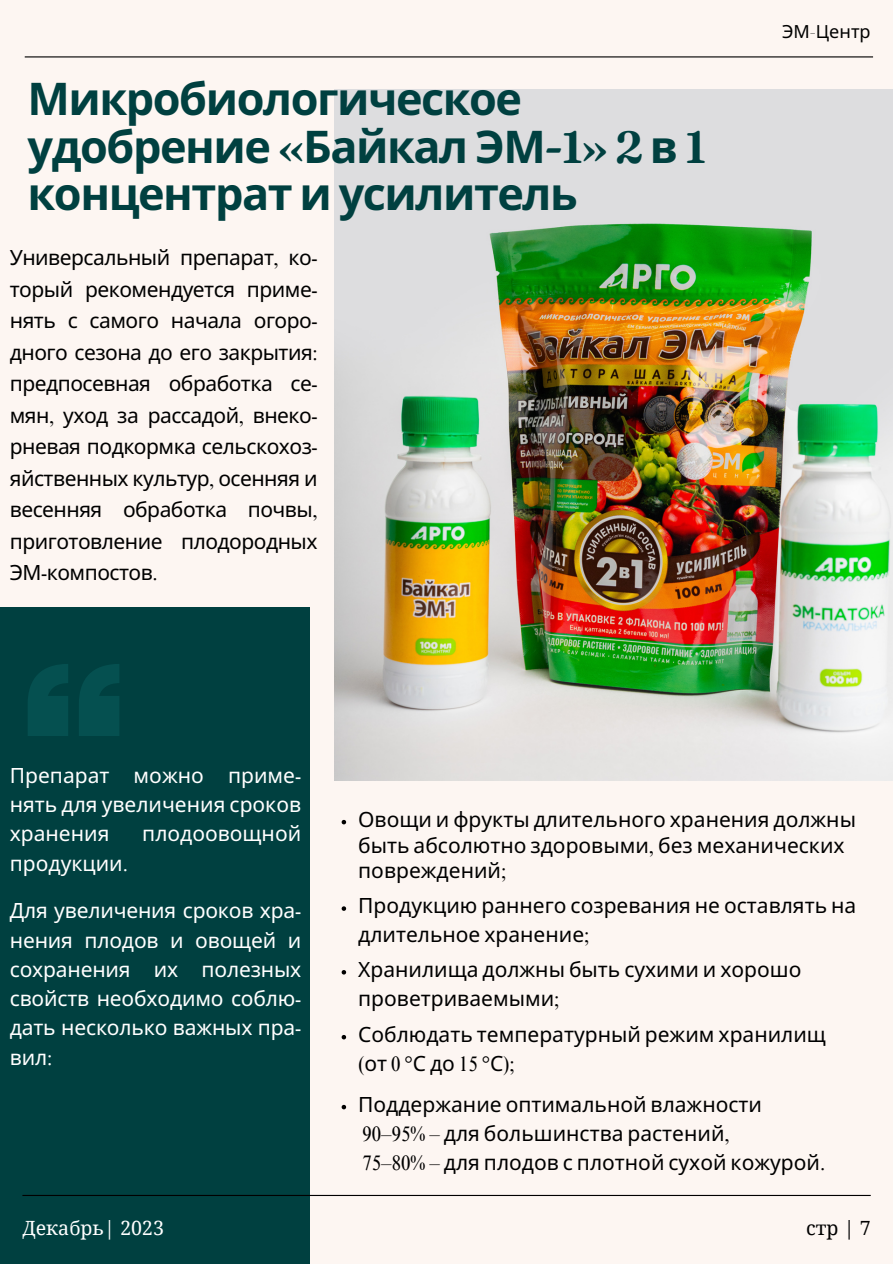
<style>
.page{position:relative;width:893px;height:1264px;background:#fff}
.page>*{position:absolute;margin:0;border:0;box-sizing:border-box;transform-origin:0 0}
.t1{font:700 45px/47.2px "Noto Sans";letter-spacing:-.035em;color:#004040}
.t2{font:21px/31.5px "Noto Sans";color:#000}
.t3{font:21px/29.2px "Noto Sans";color:#fff;text-align:justify}
.t4{font:19.65px "Droid Serif";color:#fff}
.t5{font:19.65px "Droid Serif";color:#000}
.t6{font:18px "Noto Sans";color:#000}
.s1{font-family:"Fraunces 9 pt";font-weight:600}
.s2{font-family:"Times NRMT Pro";font-stretch:condensed}
.s3{font-family:"DM Serif Display"}
</style>
<div class="page">
<div style="left:0;top:0;width:892px;height:1263px;background:#fdf6f2"></div>
<div style="left:0;top:607px;width:310px;height:656px;background:#004040"></div>
<img style="left:335px;top:89px;width:557px;height:691px">
<svg style="left:28px;top:664px;width:91px;height:72px"></svg>
<hr style="left:22px;top:1194px;width:848px;height:1px;background:#000">
<hr style="left:25px;top:56px;width:848px;height:1px;background:#000">
<svg style="left:341px;top:819px;width:5px;height:5px"></svg>
<svg style="left:341px;top:906px;width:5px;height:4px"></svg>
<svg style="left:341px;top:970px;width:5px;height:4px"></svg>
<svg style="left:341px;top:1035px;width:5px;height:4px"></svg>
<svg style="left:341px;top:1104px;width:5px;height:5px"></svg>
<h2 class="t1" style="left:28px;top:74px;width:680px">Микробиологическое удобрение <span class="s1">«</span>Байкал ЭМ<span class="s1">-1» 2</span> в <span class="s1">1 </span>концентрат и усилитель</h2>
<p class="t2" style="left:10px;top:241px;width:309px;text-align:justify">Универсальный препарат<span class="s2">,</span> ко&shy;торый рекомендуется приме&shy;нять с самого начала огоро&shy;дного сезона до его закрытия<span class="s2">: </span>предпосевная обработка се&shy;мян<span class="s2">,</span> уход за рассадой<span class="s2">,</span> внеко&shy;рневая подкормка сельскохоз&shy;яйственных культур<span class="s2">,</span> осенняя и весенняя обработка почвы<span class="s2">, </span>приготовление плодородных ЭМ<span class="s2">-</span>компостов<span class="s2">.</span></p>
<h2 class="t6" style="left:782px;top:19px;width:90px">ЭМ<span class="s3">-</span>Центр</h2>
<h2 class="t3" style="left:10px;top:760px;width:293px">Препарат можно приме&shy;нять для увеличения сроков хранения</h2>
<h2 class="t3" style="left:142px;top:818px;width:160px">плодоовощной</h2>
<h2 class="t3" style="left:10px;top:847px;width:120px">продукции<span class="s2">.</span></h2>
<h2 class="t3" style="left:10px;top:895px;width:293px">Для увеличения сроков хра&shy;нения плодов и овощей и сохранения их полезных свойств необходимо соблю&shy;дать несколько важных пра&shy;вил<span class="s2">:</span></h2>
<h2 class="t2" style="left:358px;top:805px;width:499px;line-height:25.8px">Овощи и фрукты длительного хранения должны быть абсолютно здоровыми<span class="s2">,</span> без механических повреждений<span class="s2">;</span></h2>
<h2 class="t2" style="left:358px;top:890px;width:499px;line-height:29.2px">Продукцию раннего созревания не оставлять на длительное хранение<span class="s2">;</span></h2>
<h2 class="t2" style="left:358px;top:954px;width:445px;line-height:29.2px">Хранилища должны быть сухими и хорошо проветриваемыми<span class="s2">;</span></h2>
<h2 class="t2" style="left:358px;top:1018px;width:469px;line-height:29.2px">Соблюдать температурный режим хранилищ <span class="s2">(</span>от <span class="s2">0 °</span>С до <span class="s2">15 °</span>С<span class="s2">);</span></h2>
<p class="t2" style="left:358px;top:1088px;width:468px;line-height:29.2px">Поддержание оптимальной влажности<br><span class="s2">90–95% –</span> для большинства растений<span class="s2">,<br>75–80% –</span> для плодов с плотной сухой кожурой<span class="s2">.</span></p>
<p class="t4" style="left:22px;top:1216px;width:143px">Декабрь| 2023</p>
<h2 class="t5" style="left:806px;top:1216px;width:66px">стр | 7</h2>
</div>
